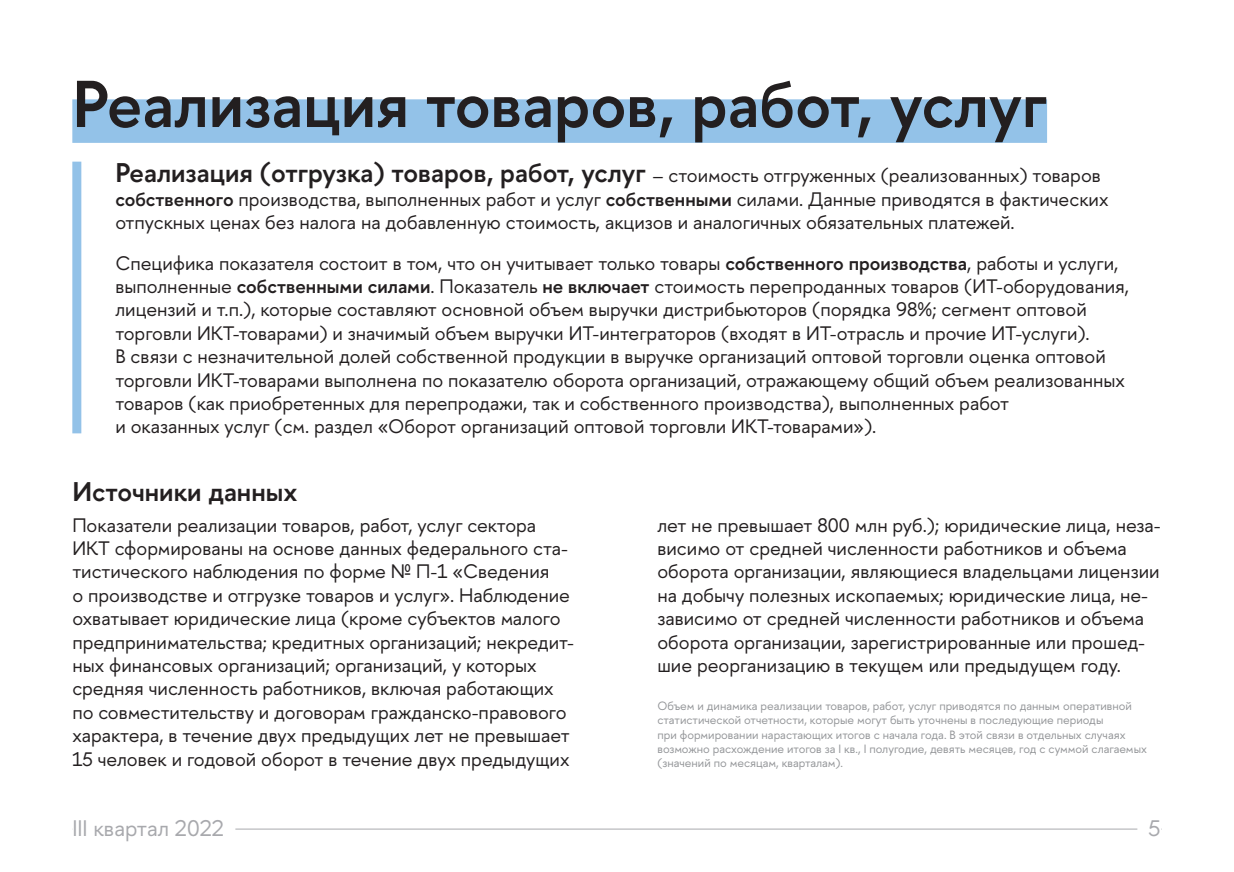
<style>
.page{position:relative;width:1234px;height:872px;background:#fff}
.page>*{position:absolute;margin:0;border:0;box-sizing:border-box;transform-origin:0 0}
.t1{font:600 66px "HSE Sans";color:#231f20}
.t2{font:600 27px "HSE Sans";color:#231f20}
.t3{font:22.5px "HSE Sans";color:#a8a9ad}
.t4{font:19.5px/23.4px "HSE Sans";color:#231f20}
.t5{font:12px/14.4px "HSE Sans";color:#939598}
.s1{font-weight:600;font-size:27px}
.s2{font-weight:600}
</style>
<div class="page">
<hr style="left:73px;top:828px;width:1087px;height:1px;background:#a8a9ad">
<div style="left:72px;top:818px;width:163px;height:21px;background:#fff"></div>
<div style="left:1137px;top:818px;width:23px;height:21px;background:#fff"></div>
<div style="left:72px;top:99px;width:974px;height:44px;background:#93c2e8"></div>
<div style="left:72px;top:162px;width:9px;height:271px;background:#93c2e8"></div>
<h1 class="t1" style="left:72px;top:61px;width:976px">Реализация товаров, работ, услуг</h1>
<p class="t4" style="left:115px;top:164px;width:994px"><span class="s1">Реализация (отгрузка) товаров, работ, услуг</span> – стоимость отгруженных (реализованных) товаров <span class="s2">собственного</span> производства, выполненных работ и услуг <span class="s2">собственными</span> силами. Данные приводятся в фактических отпускных ценах без налога на добавленную стоимость, акцизов и аналогичных обязательных платежей.</p>
<p class="t4" style="left:115px;top:251px;width:1014px">Специфика показателя состоит в том, что он учитывает только товары <span class="s2">собственного производства</span>, работы и услуги, выполненные <span class="s2">собственными силами</span>. Показатель <span class="s2">не включает</span> стоимость перепроданных товаров (ИТ-оборудования, лицензий и т.п.), которые составляют основной объем выручки дистрибьюторов (порядка 98%; сегмент оптовой торговли ИКТ-товарами) и значимый объем выручки ИТ-интеграторов (входят в ИТ-отрасль и прочие ИТ-услуги).<br>В связи с незначительной долей собственной продукции в выручке организаций оптовой торговли оценка оптовой торговли ИКТ-товарами выполнена по показателю оборота организаций, отражающему общий объем реализованных товаров (как приобретенных для перепродажи, так и собственного производства), выполненных работ<br>и оказанных услуг (см. раздел «Оборот организаций оптовой торговли ИКТ-товарами»).</p>
<h2 class="t2" style="left:72px;top:474px;width:226px">Источники данных</h2>
<p class="t4" style="left:72px;top:513px;width:503px">Показатели реализации товаров, работ, услуг сектора ИКТ сформированы на основе данных федерального ста&shy;тистического наблюдения по форме № П-1 «Сведения<br>о производстве и отгрузке товаров и услуг». Наблюдение охватывает юридические лица (кроме субъектов малого предпринимательства; кредитных организаций; некредит&shy;ных финансовых организаций; организаций, у которых средняя численность работников, включая работающих по совместительству и договорам гражданско-правового характера, в течение двух предыдущих лет не превышает 15 человек и годовой оборот в течение двух предыдущих</p>
<p class="t4" style="left:657px;top:513px;width:505px">лет не превышает 800 млн руб.); юридические лица, неза&shy;висимо от средней численности работников и объема оборота организации, являющиеся владельцами лицензии на добычу полезных ископаемых; юридические лица, не&shy;зависимо от средней численности работников и объема оборота организации, зарегистрированные или прошед&shy;шие реорганизацию в текущем или предыдущем году.</p>
<p class="t5" style="left:657px;top:698px;width:491px">Объем и динамика реализации товаров, работ, услуг приводятся по данным оперативной статистической отчетности, которые могут быть уточнены в последующие периоды<br>при формировании нарастающих итогов с начала года. В этой связи в отдельных случаях возможно расхождение итогов за I кв., I полугодие, девять месяцев, год с суммой слагаемых (значений по месяцам, кварталам).</p>
<p class="t3" style="left:72px;top:814px;width:153px">III квартал 2022</p>
<p class="t3" style="left:1148px;top:814px;width:14px">5</p>
</div>
